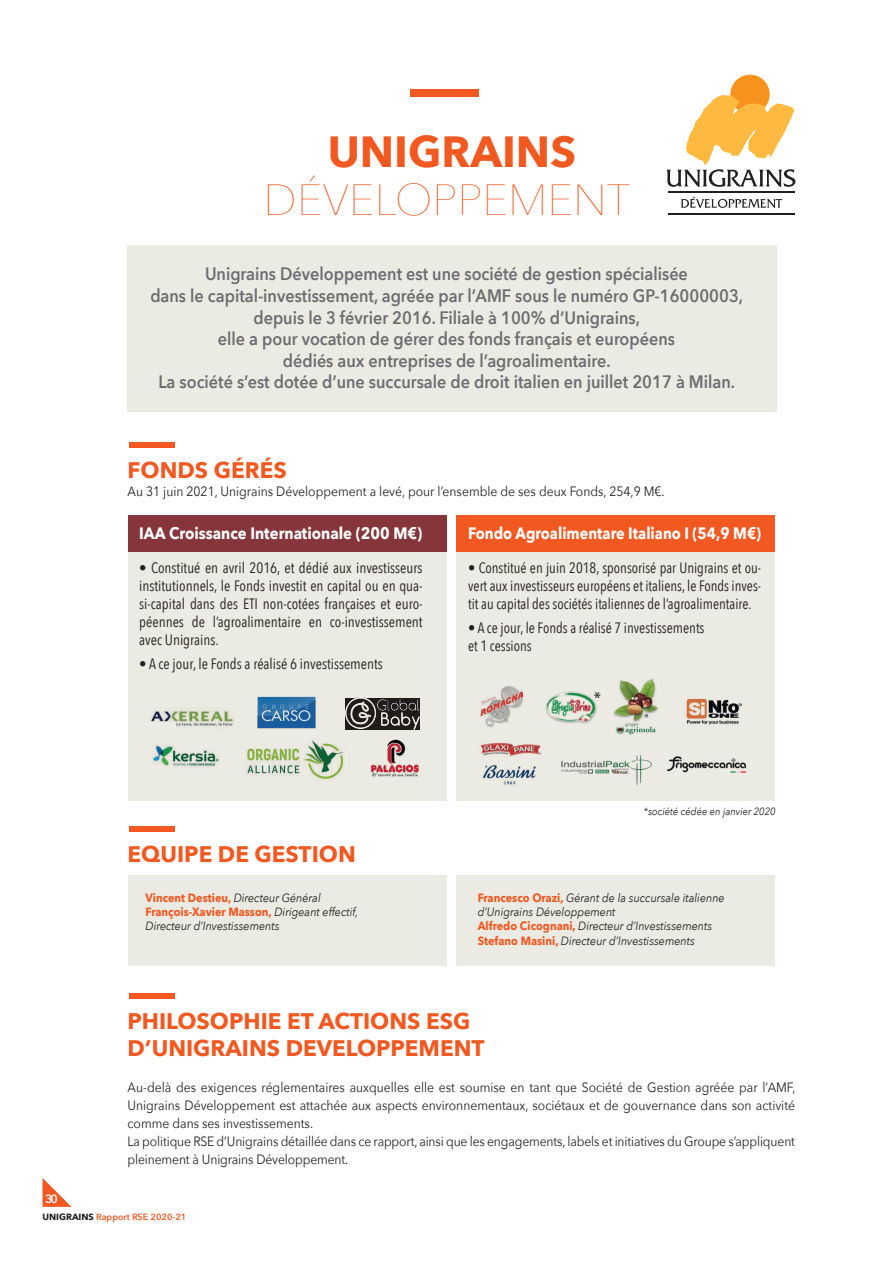
<style>
.page{position:relative;width:893px;height:1263px;background:#fff}
.page>*{position:absolute;margin:0;border:0;box-sizing:border-box;transform-origin:0 0}
.t1{font:200 43.5px "Avenir Next";color:#f15921}
.t2{font:700 43.5px "Avenir Next";color:#f15921}
.t3{font:700 22.5px/27px "Avenir Next";color:#f15921}
.t4{font:600 18px/21.6px "Avenir Next";color:#6c6d70;text-align:center;scale:.9 1}
.t5{font:17.4px "Myriad Pro";color:#231f20}
.t6{font:700 16.5px "Avenir Next";color:#fff;scale:.87 1}
.t7{font:700 16.5px "Avenir Next";color:#fff;scale:.9 1}
.t8{font:15px/18px "Avenir Next Condensed";color:#231f20;text-align:justify}
.t9{font:15px/18px "Avenir Next Condensed";color:#231f20;text-align:justify;scale:.96 1}
.t10{font:13.5px/18px "Avenir Next";color:#231f20;scale:.9 1}
.t11{font:italic 12px/14.4px "Avenir Next";color:#231f20;scale:.9 1}
.t12{font:600 12px "Avenir Next";color:#fff}
.t13{font:italic 10.5px "Avenir Next";color:#231f20;scale:.9 1}
.t14{font:600 9px "Avenir Next";color:#f15921}
.s1{font-weight:700;font-style:normal;color:#f15921}
.s2{font-weight:700;color:#231f20}
</style>
<div class="page">
<div style="left:410px;top:89px;width:68px;height:8px;background:#f15921"></div>
<div style="left:128px;top:245px;width:649px;height:167px;background:#ebeae3"></div>
<div style="left:128px;top:515px;width:318px;height:286px;background:#ebeae3"></div>
<div style="left:128px;top:875px;width:318px;height:90px;background:#ebeae3"></div>
<div style="left:456px;top:515px;width:319px;height:286px;background:#ebeae3"></div>
<div style="left:456px;top:875px;width:319px;height:90px;background:#ebeae3"></div>
<div style="left:730px;top:75px;width:40px;height:39px;background:#f7931d;border-radius:50%"></div>
<svg style="left:666px;top:95px;width:129px;height:92px"></svg>
<hr style="left:668px;top:191px;width:126px;height:1px;background:#231f20">
<hr style="left:668px;top:213px;width:126px;height:1px;background:#231f20">
<svg style="left:681px;top:197px;width:101px;height:11px"></svg>
<div style="left:129px;top:442px;width:46px;height:5px;background:#f15921"></div>
<div style="left:129px;top:993px;width:46px;height:5px;background:#f15921"></div>
<div style="left:129px;top:826px;width:46px;height:5px;background:#f15921"></div>
<div style="left:128px;top:515px;width:318px;height:36px;background:#86363b"></div>
<div style="left:456px;top:515px;width:319px;height:36px;background:#f15921"></div>
<img style="left:257px;top:697px;width:59px;height:32px">
<img style="left:152px;top:745px;width:68px;height:22px">
<img style="left:370px;top:740px;width:49px;height:36px">
<img style="left:151px;top:707px;width:83px;height:21px">
<img style="left:345px;top:698px;width:75px;height:32px">
<img style="left:246px;top:739px;width:98px;height:41px">
<img style="left:667px;top:756px;width:79px;height:17px">
<img style="left:686px;top:698px;width:55px;height:27px">
<img style="left:480px;top:742px;width:61px;height:43px">
<img style="left:545px;top:691px;width:52px;height:33px">
<img style="left:481px;top:686px;width:42px;height:41px">
<img style="left:614px;top:679px;width:44px;height:56px">
<img style="left:561px;top:755px;width:91px;height:30px">
<svg style="left:43px;top:1178px;width:28px;height:29px"></svg>
<h1 class="t2" style="left:328px;top:114px;width:250px">UNIGRAINS</h1>
<h1 class="t1" style="left:264px;top:163px;width:368px">DÉVELOPPEMENT</h1>
<p class="t4" style="left:150px;top:263px;width:660px">Unigrains Développement est une société de gestion spécialisée<br>dans le capital-investissement, agréée par l’AMF sous le numéro GP-16000003, depuis le 3 février 2016. Filiale à 100% d’Unigrains,<br>elle a pour vocation de gérer des fonds français et européens<br>dédiés aux entreprises de l’agroalimentaire.<br>La société s’est dotée d’une succursale de droit italien en juillet 2017 à Milan.</p>
<h2 class="t3" style="left:128px;top:456px;width:161px">FONDS GÉRÉS</h2>
<p class="t10" style="left:128px;top:482px;width:598px">Au 31 juin 2021, Unigrains Développement a levé, pour l’ensemble de ses deux Fonds, 254,9 M€.</p>
<p class="t7" style="left:139px;top:519px;width:316px">IAA Croissance Internationale (200 M€)</p>
<p class="t8" style="left:139px;top:558px;width:285px">• Constitué en avril 2016, et dédié aux investisseurs institutionnels, le Fonds investit en capital ou en qua&shy;si-capital dans des ETI non-cotées françaises et euro&shy;péennes de l’agroalimentaire en co-investissement avec Unigrains.</p>
<p class="t8" style="left:139px;top:654px;width:245px">• A ce jour, le Fonds a réalisé 6 investissements</p>
<h2 class="t3" style="left:128px;top:840px;width:230px">EQUIPE DE GESTION</h2>
<p class="t11" style="left:146px;top:890px;width:238px"><span class="s1">Vincent Destieu,</span> Directeur Général<br><span class="s1">François-Xavier Masson,</span> Dirigeant effectif,<br>Directeur d’Investissements</p>
<p class="t6" style="left:468px;top:519px;width:338px">Fondo Agroalimentare Italiano I (54,9 M€)</p>
<p class="t9" style="left:468px;top:558px;width:307px">• Constitué en juin 2018, sponsorisé par Unigrains et ou&shy;vert aux investisseurs européens et italiens, le Fonds inves&shy;tit au capital des sociétés italiennes de l’agroalimentaire.</p>
<p class="t9" style="left:468px;top:618px;width:248px">• A ce jour, le Fonds a réalisé 7 investissements et 1 cessions</p>
<p class="t5" style="left:594px;top:688px;width:9px">*</p>
<p class="t13" style="left:644px;top:803px;width:148px">*société cédée en janvier 2020</p>
<p class="t11" style="left:478px;top:890px;width:276px"><span class="s1">Francesco Orazi,</span> Gérant de la succursale italienne d’Unigrains Développement<br><span class="s1">Alfredo Cicognani,</span> Directeur d’Investissements <span class="s1">Stefano Masini,</span> Directeur d’Investissements</p>
<p class="t12" style="left:45px;top:1188px;width:14px">30</p>
<h2 class="t3" style="left:128px;top:1008px;width:359px">PHILOSOPHIE ET ACTIONS ESG<br>D’UNIGRAINS DEVELOPPEMENT</h2>
<p class="t10" style="left:128px;top:1078px;width:744px">Au-delà des exigences réglementaires auxquelles elle est soumise en tant que Société de Gestion agréée par l’AMF, Unigrains Développement est attachée aux aspects environnementaux, sociétaux et de gouvernance dans son activité comme dans ses investissements.<br>La politique RSE d’Unigrains détaillée dans ce rapport, ainsi que les engagements, labels et initiatives du Groupe s’appliquent pleinement à Unigrains Développement.</p>
<p class="t14" style="left:43px;top:1209px;width:145px"><span class="s2">UNIGRAINS</span> Rapport RSE 2020-21</p>
</div>
